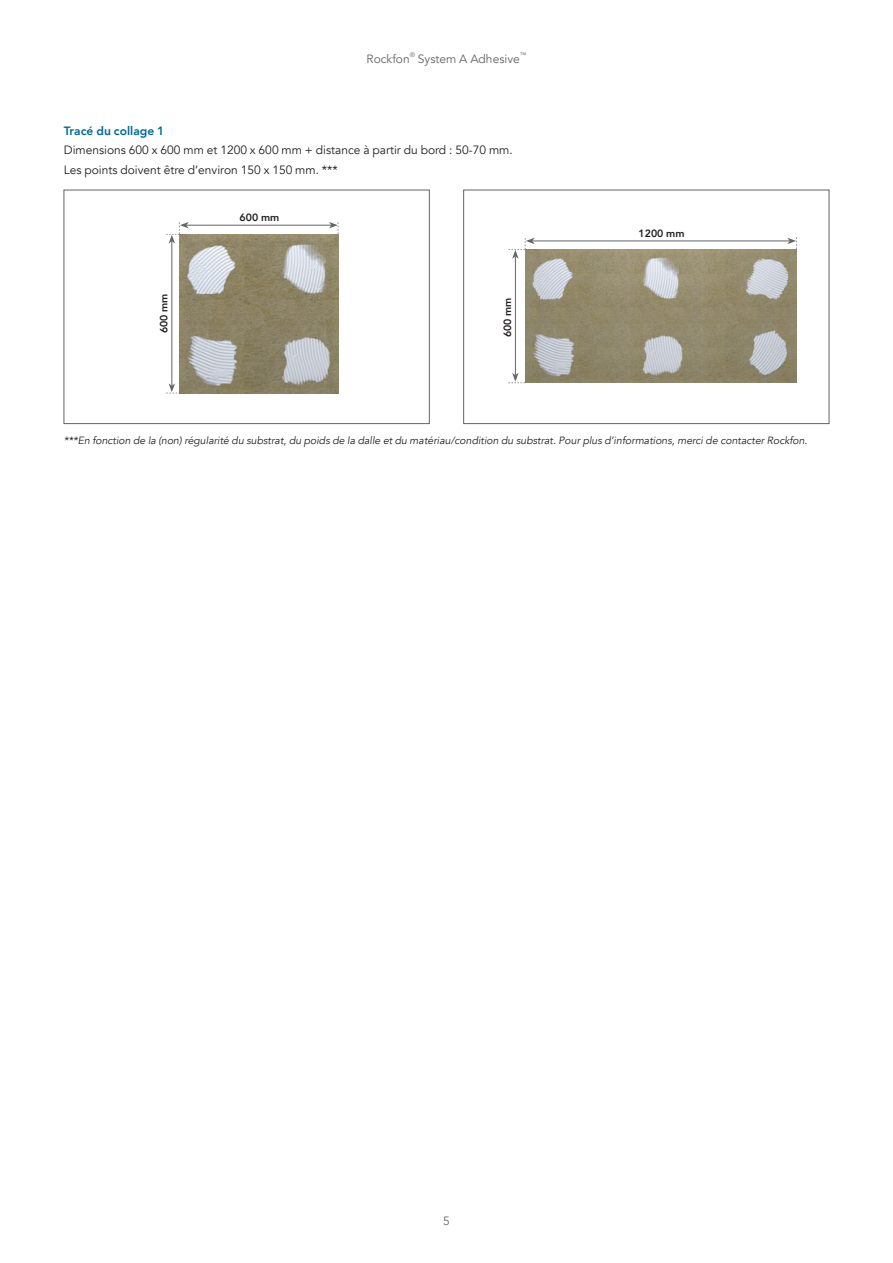
<style>
.page{position:relative;width:893px;height:1263px;background:#fff}
.page>*{position:absolute;margin:0;border:0;box-sizing:border-box;transform-origin:0 0}
.t1{font:12px/19.5px "Avenir";color:#231f20}
.t2{font:12px "Avenir";color:#636466}
.t3{font:800 12px "Avenir";color:#006893}
.t4{font:italic 10.5px "Avenir";color:#231f20}
.t5{font:800 10.5px "Avenir";color:#231f20}
.t6{font:6.6px "Avenir";color:#636466}
</style>
<div class="page">
<div style="left:64px;top:190px;width:365px;height:234px;border:1px solid #636466"></div>
<hr style="left:186px;top:225px;width:145px;height:1px;background:#636466">
<svg style="left:329px;top:222px;width:10px;height:12px"></svg>
<hr style="left:172px;top:241px;width:1px;height:145px;background:#636466">
<svg style="left:166px;top:383px;width:14px;height:11px"></svg>
<svg style="left:166px;top:222px;width:23px;height:22px"></svg>
<img style="left:179px;top:234px;width:159px;height:159px">
<div style="left:463px;top:190px;width:366px;height:234px;border:1px solid #636466"></div>
<hr style="left:532px;top:241px;width:258px;height:1px;background:#636466">
<svg style="left:787px;top:237px;width:10px;height:12px"></svg>
<hr style="left:515px;top:256px;width:1px;height:119px;background:#636466">
<svg style="left:508px;top:373px;width:17px;height:10px"></svg>
<svg style="left:508px;top:238px;width:27px;height:21px"></svg>
<img style="left:525px;top:249px;width:272px;height:134px">
<p class="t2" style="left:367px;top:52px;width:45px">Rockfon</p>
<p class="t6" style="left:410px;top:51px;width:7px">®</p>
<p class="t2" style="left:418px;top:52px;width:103px">System A Adhesive</p>
<p class="t6" style="left:520px;top:51px;width:8px">™</p>
<p class="t3" style="left:64px;top:121px;width:102px">Tracé du collage 1</p>
<p class="t1" style="left:64px;top:141px;width:450px">Dimensions 600 x 600 mm et 1200 x 600 mm + distance à partir du bord : 50-70 mm.<br>Les points doivent être d’environ 150 x 150 mm. ***</p>
<p class="t5" style="left:240px;top:209px;width:41px">600 mm</p>
<p class="t5" style="left:156px;top:333px;width:41px;rotate:-90deg">600 mm</p>
<p class="t5" style="left:499px;top:337px;width:41px;rotate:-90deg">600 mm</p>
<p class="t5" style="left:639px;top:225px;width:47px">1200 mm</p>
<p class="t4" style="left:64px;top:434px;width:745px">***En fonction de la (non) régularité du substrat, du poids de la dalle et du matériau/condition du substrat. Pour plus d’informations, merci de contacter Rockfon.</p>
<p class="t2" style="left:443px;top:1213px;width:8px">5</p>
</div>
